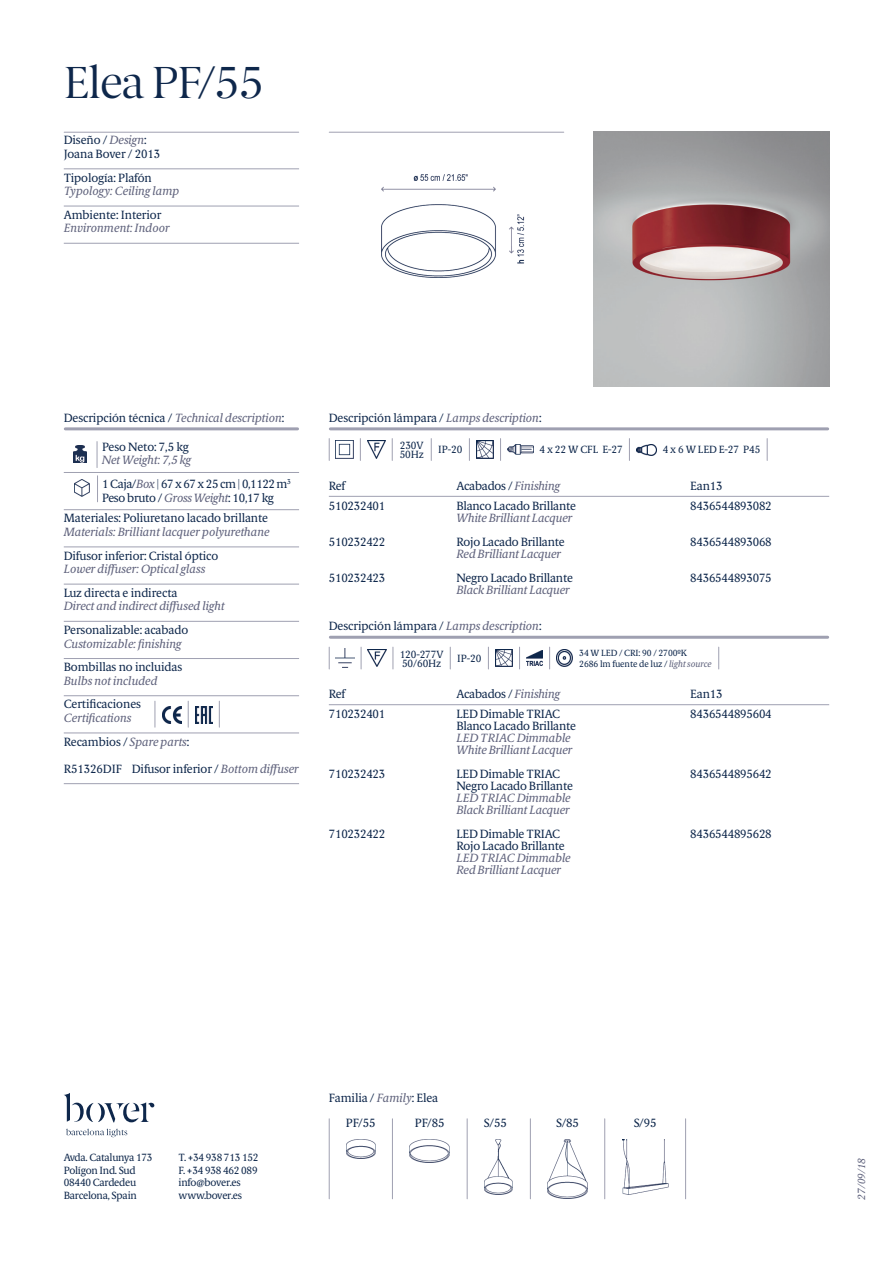
<style>
.page{position:relative;width:893px;height:1263px;background:#fff}
.page>*{position:absolute;margin:0;border:0;box-sizing:border-box;transform-origin:0 0}
.t1{font:45px "Berlingske Serif";letter-spacing:-.025em;color:#0e274b}
.t2{font:12px/13.5px "Berlingske Serif Tx";letter-spacing:-.02em;color:#0e274b}
.t3{font:italic 12px/12px "Berlingske Serif Tx";letter-spacing:-.02em;color:#5f627c}
.t4{font:10.5px/12.8px "Berlingske Serif Tx";letter-spacing:-.025em;color:#0e274b}
.t5{font:italic 10.5px "Berlingske Serif Tx";color:#5f627c}
.t6{font:9px/10.8px "Berlingske Serif Tx";letter-spacing:-.01em;color:#0e274b}
.s1{font-style:italic;color:#5f627c}
.s2{font-style:normal;color:#0e274b}
</style>
<div class="page">
<hr style="left:64px;top:168px;width:235px;height:1px;background:#9fa0b1">
<hr style="left:64px;top:206px;width:235px;height:1px;background:#9fa0b1">
<hr style="left:64px;top:243px;width:235px;height:1px;background:#9fa0b1">
<hr style="left:64px;top:132px;width:235px;height:1px;background:#9fa0b1">
<hr style="left:329px;top:132px;width:235px;height:1px;background:#9fa0b1">
<img style="left:382px;top:174px;width:143px;height:104px">
<hr style="left:64px;top:472px;width:235px;height:1px;background:#9fa0b1">
<hr style="left:64px;top:509px;width:235px;height:1px;background:#9fa0b1">
<hr style="left:64px;top:546px;width:235px;height:1px;background:#9fa0b1">
<hr style="left:64px;top:584px;width:235px;height:1px;background:#9fa0b1">
<hr style="left:64px;top:621px;width:235px;height:1px;background:#9fa0b1">
<hr style="left:64px;top:658px;width:235px;height:1px;background:#9fa0b1">
<hr style="left:64px;top:695px;width:235px;height:1px;background:#9fa0b1">
<hr style="left:64px;top:732px;width:235px;height:1px;background:#9fa0b1">
<hr style="left:64px;top:783px;width:235px;height:1px;background:#9fa0b1">
<img style="left:74px;top:446px;width:13px;height:17px">
<svg style="left:97px;top:442px;width:1px;height:26px"></svg>
<img style="left:74px;top:480px;width:15px;height:17px">
<svg style="left:97px;top:476px;width:1px;height:26px"></svg>
<svg style="left:155px;top:701px;width:1px;height:26px"></svg>
<img style="left:162px;top:706px;width:19px;height:17px">
<svg style="left:188px;top:701px;width:1px;height:26px"></svg>
<img style="left:195px;top:706px;width:17px;height:17px">
<svg style="left:219px;top:701px;width:1px;height:26px"></svg>
<hr style="left:65px;top:427px;width:233px;height:3px;background:#9fa0b1">
<hr style="left:330px;top:427px;width:498px;height:3px;background:#9fa0b1">
<img style="left:476px;top:441px;width:18px;height:17px">
<svg style="left:469px;top:439px;width:1px;height:21px"></svg>
<svg style="left:431px;top:439px;width:1px;height:21px"></svg>
<svg style="left:392px;top:439px;width:1px;height:21px"></svg>
<svg style="left:329px;top:439px;width:1px;height:21px"></svg>
<svg style="left:360px;top:439px;width:1px;height:21px"></svg>
<img style="left:367px;top:441px;width:18px;height:17px">
<img style="left:336px;top:441px;width:18px;height:17px">
<svg style="left:500px;top:439px;width:1px;height:21px"></svg>
<svg style="left:629px;top:439px;width:1px;height:21px"></svg>
<svg style="left:767px;top:439px;width:1px;height:21px"></svg>
<img style="left:507px;top:444px;width:26px;height:11px">
<img style="left:636px;top:444px;width:20px;height:11px">
<hr style="left:330px;top:636px;width:498px;height:3px;background:#9fa0b1">
<img style="left:495px;top:649px;width:18px;height:18px">
<svg style="left:488px;top:647px;width:1px;height:22px"></svg>
<svg style="left:450px;top:647px;width:1px;height:22px"></svg>
<svg style="left:393px;top:647px;width:1px;height:22px"></svg>
<svg style="left:329px;top:647px;width:1px;height:22px"></svg>
<svg style="left:361px;top:647px;width:1px;height:22px"></svg>
<img style="left:368px;top:649px;width:18px;height:18px">
<img style="left:336px;top:649px;width:18px;height:18px">
<svg style="left:519px;top:647px;width:1px;height:22px"></svg>
<svg style="left:718px;top:647px;width:1px;height:22px"></svg>
<img style="left:556px;top:650px;width:17px;height:16px">
<img style="left:526px;top:650px;width:17px;height:16px">
<svg style="left:549px;top:647px;width:1px;height:22px"></svg>
<hr style="left:329px;top:1119px;width:1px;height:80px;background:#9fa0b1">
<img style="left:347px;top:1140px;width:28px;height:18px">
<hr style="left:392px;top:1119px;width:1px;height:80px;background:#9fa0b1">
<img style="left:410px;top:1140px;width:40px;height:22px">
<img style="left:485px;top:1140px;width:28px;height:55px">
<img style="left:548px;top:1140px;width:39px;height:58px">
<img style="left:622px;top:1140px;width:47px;height:55px">
<hr style="left:467px;top:1119px;width:1px;height:80px;background:#9fa0b1">
<hr style="left:530px;top:1119px;width:1px;height:80px;background:#9fa0b1">
<hr style="left:604px;top:1119px;width:1px;height:80px;background:#9fa0b1">
<hr style="left:685px;top:1119px;width:1px;height:80px;background:#9fa0b1">
<img style="left:594px;top:132px;width:235px;height:255px">
<svg style="left:66px;top:1129px;width:61px;height:8px"></svg>
<svg style="left:64px;top:1093px;width:90px;height:29px"></svg>
<hr style="left:329px;top:704px;width:500px;height:1px;background:#9fa0b1">
<hr style="left:329px;top:496px;width:500px;height:1px;background:#9fa0b1">
<h1 class="t1" style="left:64px;top:53px;width:202px">Elea PF/55</h1>
<p class="t2" style="left:64px;top:133px;width:98px">Diseño / <span class="s1">Design</span>:<br>Joana Bover / 2013</p>
<p class="t2" style="left:64px;top:171px;width:90px">Tipología: Plafón</p>
<p class="t3" style="left:64px;top:185px;width:117px">Typology: Ceiling lamp</p>
<p class="t2" style="left:64px;top:208px;width:99px">Ambiente: Interior</p>
<p class="t3" style="left:64px;top:222px;width:108px">Environment: Indoor</p>
<p class="t2" style="left:64px;top:411px;width:222px">Descripción técnica / <span class="s1">Technical description</span>:</p>
<p class="t2" style="left:329px;top:411px;width:214px">Descripción lámpara / <span class="s1">Lamps description</span>:</p>
<p class="t4" style="left:400px;top:441px;width:26px;line-height:9px">230V<br>50Hz</p>
<p class="t4" style="left:438px;top:443px;width:26px">IP-20</p>
<p class="t4" style="left:540px;top:443px;width:85px">4 x 22 W CFL E-27</p>
<p class="t4" style="left:663px;top:443px;width:99px">4 x 6 W LED E-27 P45</p>
<p class="t2" style="left:102px;top:440px;width:88px">Peso Neto: 7,5 kg</p>
<p class="t2" style="left:102px;top:448px;width:190px;line-height:23.7px"><span class="s1">Net Weight: 7,5 kg<br></span>1 Caja/<span class="s1">Box</span> | 67 x 67 x 25 cm | 0,1122 m<sup>3</sup></p>
<p class="t2" style="left:64px;top:487px;width:212px;line-height:20.7px;text-indent:38px">Peso bruto / <span class="s1">Gross Weight</span>: 10,17 kg<br>Materiales: Poliuretano lacado brillante</p>
<p class="t3" style="left:64px;top:526px;width:208px">Materials: Brilliant lacquer polyurethane</p>
<p class="t2" style="left:64px;top:549px;width:156px">Difusor inferior: Cristal óptico</p>
<p class="t3" style="left:64px;top:563px;width:143px">Lower diffuser: Optical glass</p>
<p class="t2" style="left:64px;top:586px;width:115px">Luz directa e indirecta</p>
<p class="t3" style="left:64px;top:600px;width:162px">Direct and indirect diffused light</p>
<p class="t2" style="left:64px;top:623px;width:126px">Personalizable: acabado</p>
<p class="t3" style="left:64px;top:637px;width:119px">Customizable: finishing</p>
<p class="t2" style="left:64px;top:660px;width:120px">Bombillas no incluidas</p>
<p class="t3" style="left:64px;top:674px;width:95px">Bulbs not included</p>
<p class="t2" style="left:64px;top:697px;width:79px">Certificaciones</p>
<p class="t3" style="left:64px;top:706px;width:127px;line-height:23.7px">Certifications<br><span class="s2">Recambios /</span> Spare parts<span class="s2">:</span></p>
<p class="t2" style="left:64px;top:762px;width:237px">R51326DIF Difusor inferior / <span class="s1">Bottom diffuser</span></p>
<p class="t2" style="left:329px;top:479px;width:18px">Ref</p>
<p class="t2" style="left:456px;top:479px;width:105px">Acabados / <span class="s1">Finishing</span></p>
<p class="t2" style="left:690px;top:479px;width:34px">Ean13</p>
<p class="t2" style="left:329px;top:499px;width:58px">510232401</p>
<p class="t2" style="left:456px;top:499px;width:121px">Blanco Lacado Brillante</p>
<p class="t2" style="left:690px;top:499px;width:83px">8436544893082</p>
<p class="t3" style="left:456px;top:512px;width:118px">White Brilliant Lacquer</p>
<p class="t2" style="left:329px;top:535px;width:58px">510232422</p>
<p class="t2" style="left:456px;top:535px;width:110px">Rojo Lacado Brillante</p>
<p class="t2" style="left:690px;top:535px;width:83px">8436544893068</p>
<p class="t3" style="left:456px;top:548px;width:106px">Red Brilliant Lacquer</p>
<p class="t2" style="left:329px;top:571px;width:58px">510232423</p>
<p class="t2" style="left:456px;top:571px;width:118px">Negro Lacado Brillante</p>
<p class="t2" style="left:690px;top:571px;width:83px">8436544893075</p>
<p class="t3" style="left:456px;top:584px;width:115px">Black Brilliant Lacquer</p>
<p class="t2" style="left:329px;top:619px;width:214px">Descripción lámpara / <span class="s1">Lamps description</span>:</p>
<p class="t4" style="left:457px;top:652px;width:26px">IP-20</p>
<p class="t6" style="left:579px;top:647px;width:134px">34 W LED / CRI: 90 / 2700ºK<br>2686 lm fuente de luz / <span class="s1">light source</span></p>
<p class="t4" style="left:400px;top:649px;width:45px;line-height:9px">120-277V<br>50/60Hz</p>
<p class="t2" style="left:329px;top:687px;width:18px">Ref</p>
<p class="t2" style="left:456px;top:687px;width:105px">Acabados / <span class="s1">Finishing</span></p>
<p class="t2" style="left:690px;top:687px;width:34px">Ean13</p>
<p class="t2" style="left:329px;top:707px;width:58px">710232401</p>
<p class="t2" style="left:456px;top:707px;width:105px">LED Dimable TRIAC</p>
<p class="t2" style="left:690px;top:707px;width:83px">8436544895604</p>
<p class="t2" style="left:456px;top:719px;width:121px">Blanco Lacado Brillante</p>
<p class="t3" style="left:456px;top:732px;width:118px">LED TRIAC Dimmable<br>White Brilliant Lacquer</p>
<p class="t2" style="left:329px;top:767px;width:58px">710232423</p>
<p class="t2" style="left:456px;top:767px;width:105px">LED Dimable TRIAC</p>
<p class="t2" style="left:690px;top:767px;width:83px">8436544895642</p>
<p class="t2" style="left:456px;top:779px;width:118px">Negro Lacado Brillante</p>
<p class="t3" style="left:456px;top:792px;width:116px">LED TRIAC Dimmable<br>Black Brilliant Lacquer</p>
<p class="t2" style="left:329px;top:827px;width:58px">710232422</p>
<p class="t2" style="left:456px;top:827px;width:105px">LED Dimable TRIAC</p>
<p class="t2" style="left:690px;top:827px;width:83px">8436544895628</p>
<p class="t2" style="left:456px;top:839px;width:110px">Rojo Lacado Brillante</p>
<p class="t3" style="left:456px;top:852px;width:116px">LED TRIAC Dimmable<br>Red Brilliant Lacquer</p>
<p class="t2" style="left:346px;top:1085px;width:94px;line-height:25.5px;text-indent:-17px">Familia / <span class="s1">Family</span>: Elea<br>PF/55</p>
<p class="t2" style="left:415px;top:1116px;width:31px">PF/85</p>
<p class="t2" style="left:484px;top:1116px;width:25px">S/55</p>
<p class="t2" style="left:556px;top:1116px;width:25px">S/85</p>
<p class="t2" style="left:634px;top:1116px;width:25px">S/95</p>
<p class="t4" style="left:64px;top:1151px;width:90px">Avda. Catalunya 173<br>Polígon Ind. Sud<br>08440 Cardedeu<br>Barcelona, Spain</p>
<p class="t4" style="left:179px;top:1151px;width:81px">T. +34 938 713 152<br>F. +34 938 462 089 info@bover.es www.bover.es</p>
<p class="t5" style="left:854px;top:1199px;width:43px;rotate:-90deg">27/09/18</p>
</div>
